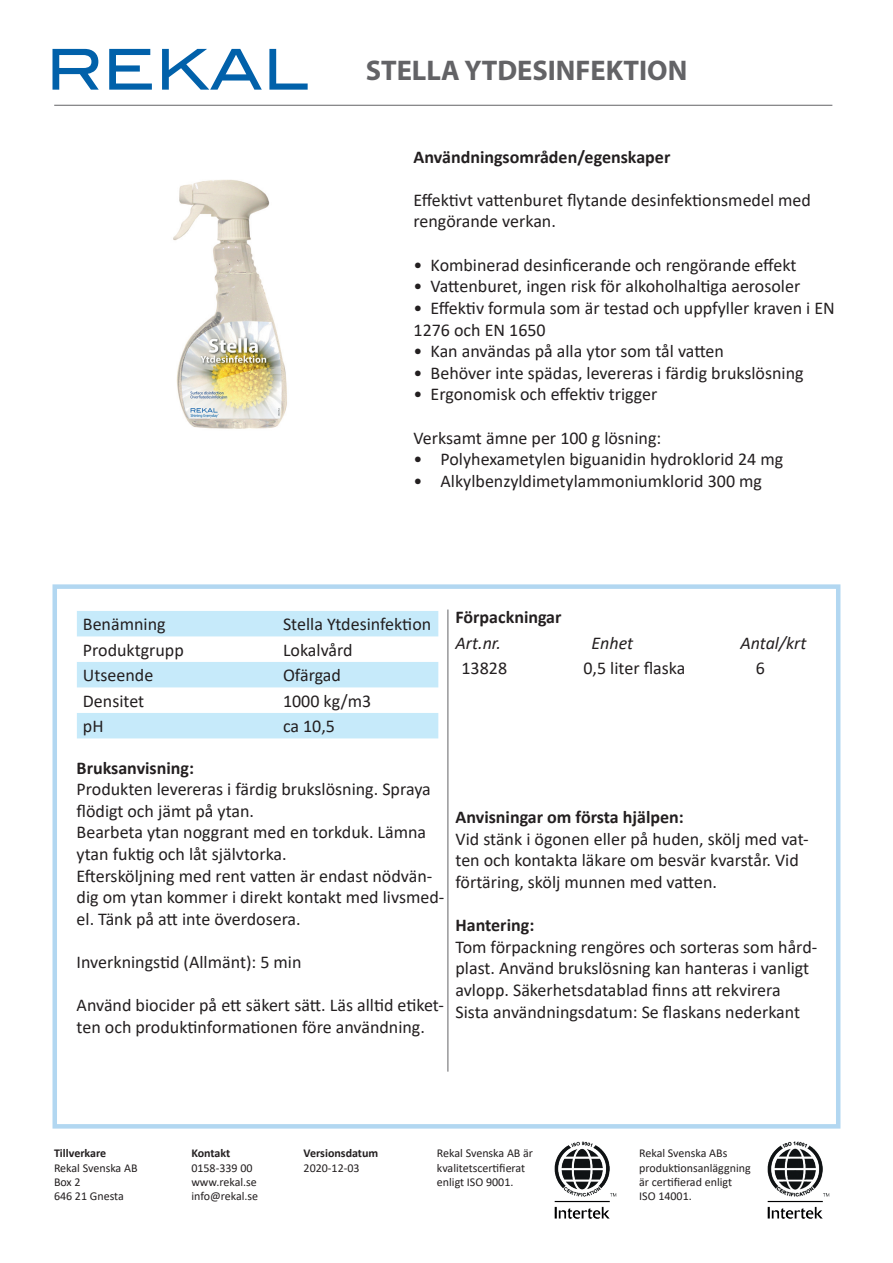
<style>
.page{position:relative;width:893px;height:1263px;background:#fff}
.page>*{position:absolute;margin:0;border:0;box-sizing:border-box;transform-origin:0 0}
.t1{font:700 28.5px "Myriad Pro";color:#636366}
.t2{font:18px/21.6px "Calibri";color:#231f20}
.t3{font:700 18px "Calibri";color:#231f20}
.t4{font:italic 18px "Calibri";color:#231f20}
.t5{font:12px/14.4px "Calibri";color:#231f20}
.t6{font:700 12px "Calibri";color:#231f20}
</style>
<div class="page">
<div style="left:52px;top:584px;width:788px;height:544px;border:4px solid #b2d7f1"></div>
<img style="left:173px;top:180px;width:114px;height:249px">
<hr style="left:54px;top:105px;width:778px;height:1px;background:#636366">
<hr style="left:447px;top:609px;width:1px;height:462px;background:#636366">
<svg style="left:77px;top:611px;width:361px;height:127px;fill:#c6eafa"></svg>
<svg style="left:53px;top:49px;width:46px;height:41px"></svg>
<svg style="left:109px;top:49px;width:43px;height:41px"></svg>
<svg style="left:162px;top:49px;width:100px;height:41px"></svg>
<svg style="left:269px;top:49px;width:39px;height:41px"></svg>
<img style="left:767px;top:1141px;width:63px;height:78px">
<img style="left:554px;top:1141px;width:63px;height:78px">
<h1 class="t1" style="left:366px;top:52px;width:323px">STELLA YTDESINFEKTION</h1>
<p class="t3" style="left:414px;top:144px;width:258px">Användningsområden/egenskaper</p>
<p class="t2" style="left:414px;top:189px;width:399px">Effektivt vattenburet flytande desinfektionsmedel med rengörande verkan.</p>
<p class="t2" style="left:414px;top:253px;width:384px">• Kombinerad desinficerande och rengörande effekt</p>
<p class="t2" style="left:414px;top:275px;width:388px">• Vattenburet, ingen risk för alkoholhaltiga aerosoler</p>
<p class="t2" style="left:414px;top:297px;width:423px">• Effektiv formula som är testad och uppfyller kraven i EN<br>1276 och EN 1650</p>
<p class="t2" style="left:414px;top:340px;width:312px">• Kan användas på alla ytor som tål vatten</p>
<p class="t2" style="left:414px;top:361px;width:392px">• Behöver inte spädas, levereras i färdig brukslösning</p>
<p class="t2" style="left:414px;top:383px;width:245px">• Ergonomisk och effektiv trigger</p>
<p class="t2" style="left:414px;top:426px;width:249px">Verksamt ämne per 100 g lösning:</p>
<p class="t2" style="left:414px;top:448px;width:371px">• Polyhexametylen biguanidin hydroklorid 24 mg</p>
<p class="t2" style="left:414px;top:469px;width:350px">• Alkylbenzyldimetylammoniumklorid 300 mg</p>
<p class="t2" style="left:83px;top:613px;width:84px">Benämning</p>
<p class="t2" style="left:283px;top:613px;width:150px">Stella Ytdesinfektion</p>
<p class="t2" style="left:83px;top:639px;width:102px">Produktgrupp</p>
<p class="t2" style="left:283px;top:639px;width:71px">Lokalvård</p>
<p class="t2" style="left:83px;top:664px;width:72px">Utseende</p>
<p class="t2" style="left:283px;top:664px;width:59px">Ofärgad</p>
<p class="t2" style="left:83px;top:690px;width:63px">Densitet</p>
<p class="t2" style="left:283px;top:690px;width:90px">1000 kg/m3</p>
<p class="t2" style="left:83px;top:715px;width:22px">pH</p>
<p class="t2" style="left:283px;top:715px;width:54px">ca 10,5</p>
<p class="t3" style="left:77px;top:755px;width:119px">Bruksanvisning:</p>
<p class="t2" style="left:77px;top:778px;width:369px">Produkten levereras i färdig brukslösning. Spraya flödigt och jämt på ytan.<br>Bearbeta ytan noggrant med en torkduk. Lämna ytan fuktig och låt självtorka.<br>Eftersköljning med rent vatten är endast nödvän&shy;dig om ytan kommer i direkt kontakt med livsmed&shy;el. Tänk på att inte överdosera.</p>
<p class="t2" style="left:77px;top:951px;width:226px">Inverkningstid (Allmänt): 5 min</p>
<p class="t2" style="left:77px;top:994px;width:369px">Använd biocider på ett säkert sätt. Läs alltid etiket&shy;ten och produktinformationen före användning.</p>
<p class="t3" style="left:455px;top:604px;width:108px">Förpackningar</p>
<p class="t4" style="left:455px;top:630px;width:47px">Art.nr.</p>
<p class="t4" style="left:592px;top:630px;width:43px">Enhet</p>
<p class="t4" style="left:740px;top:630px;width:68px">Antal/krt</p>
<p class="t2" style="left:461px;top:657px;width:47px">13828</p>
<p class="t2" style="left:583px;top:657px;width:103px">0,5 liter flaska</p>
<p class="t2" style="left:756px;top:657px;width:11px">6</p>
<p class="t3" style="left:455px;top:804px;width:230px">Anvisningar om första hjälpen:</p>
<p class="t2" style="left:455px;top:827px;width:355px">Vid stänk i ögonen eller på huden, skölj med vat&shy;ten och kontakta läkare om besvär kvarstår. Vid förtäring, skölj munnen med vatten.</p>
<p class="t3" style="left:455px;top:912px;width:80px">Hantering:</p>
<p class="t2" style="left:455px;top:935px;width:363px">Tom förpackning rengöres och sorteras som hård&shy;plast. Använd brukslösning kan hanteras i vanligt avlopp. Säkerhetsdatablad finns att rekvirera Sista användningsdatum: Se flaskans nederkant</p>
<p class="t6" style="left:54px;top:1145px;width:54px">Tillverkare</p>
<p class="t5" style="left:54px;top:1160px;width:85px">Rekal Svenska AB<br>Box 2<br>646 21 Gnesta</p>
<p class="t6" style="left:191px;top:1145px;width:40px">Kontakt</p>
<p class="t5" style="left:191px;top:1160px;width:68px">0158-339 00 www.rekal.se info@rekal.se</p>
<p class="t6" style="left:304px;top:1145px;width:76px">Versionsdatum</p>
<p class="t5" style="left:304px;top:1160px;width:58px">2020-12-03</p>
<p class="t5" style="left:437px;top:1146px;width:98px">Rekal Svenska AB är kvalitetscertifierat enligt ISO 9001.</p>
<p class="t5" style="left:639px;top:1146px;width:113px">Rekal Svenska ABs produktionsanläggning är certifierad enligt<br>ISO 14001.</p>
</div>
